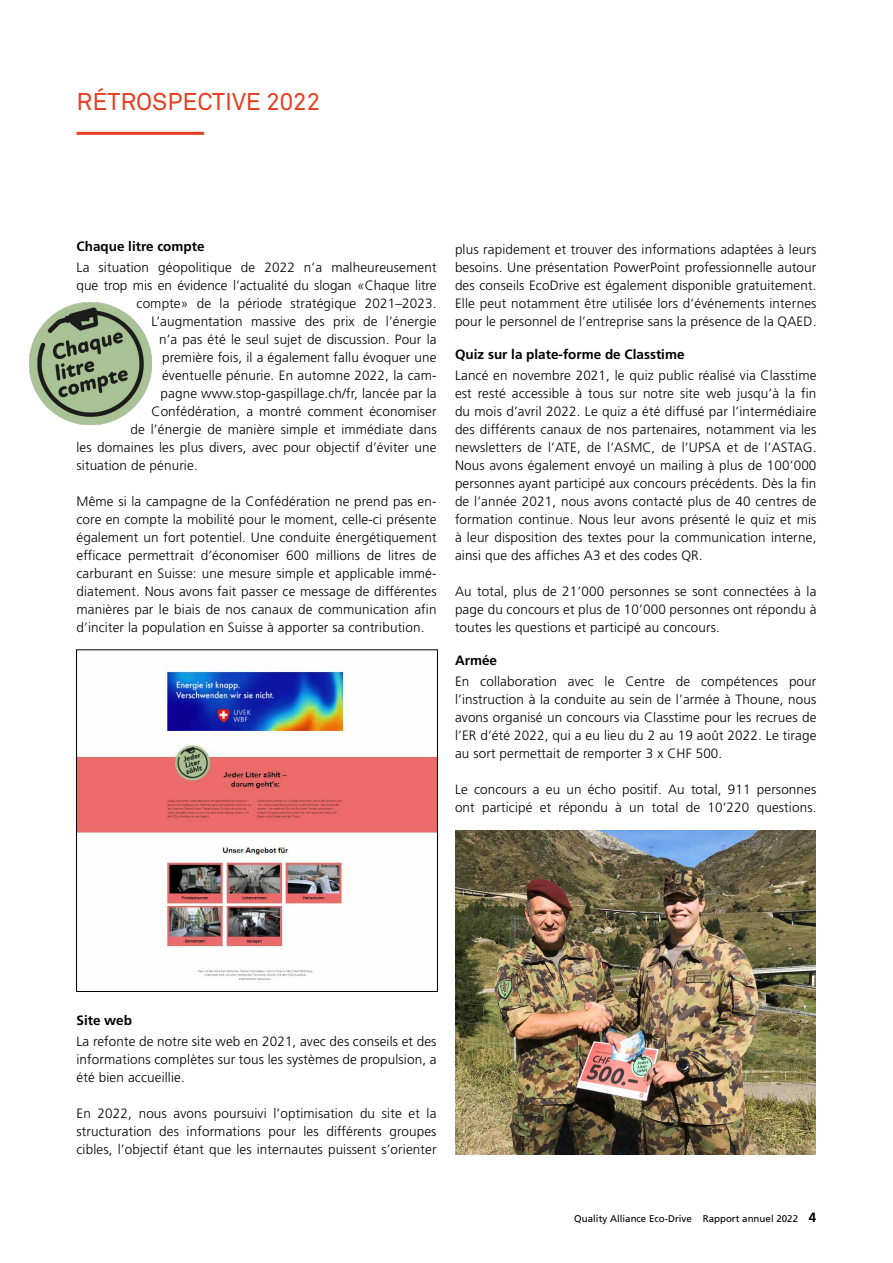
<style>
.page{position:relative;width:893px;height:1263px;background:#fff}
.page>*{position:absolute;margin:0;border:0;box-sizing:border-box;transform-origin:0 0}
.t1{font:24px "Akkurat Std";color:#e73e20}
.t2{font:300 13.5px/18px "Frutiger LT Std";letter-spacing:.01em;color:#000;text-align:justify}
.t3{font:700 13.5px "Frutiger LT Std";color:#000}
.t4{font:9.75px "Frutiger LT Std";color:#000}
.s1{font-weight:700;font-size:13.5px}
</style>
<div class="page">
<hr style="left:77px;top:132px;width:127px;height:3px;background:#e73e20">
<img style="left:455px;top:830px;width:361px;height:324px">
<img style="left:78px;top:667px;width:358px;height:313px">
<div style="left:76px;top:650px;width:362px;height:342px;border:1px solid #000"></div>
<img style="left:30px;top:303px;width:122px;height:122px">
<h1 class="t1" style="left:77px;top:88px;width:245px">RÉTROSPECTIVE 2022</h1>
<p class="t3" style="left:77px;top:239px;width:130px">Chaque litre compte</p>
<p class="t2" style="left:77px;top:259px;width:361px">La situation géopolitique de 2022 n’a malheureusement</p>
<p class="t2" style="left:77px;top:277px;width:362px">que trop mis en évidence l’actualité du slogan «Chaque litre</p>
<p class="t2" style="left:137px;top:295px;width:302px">compte» de la période stratégique 2021–2023.</p>
<p class="t2" style="left:152px;top:313px;width:286px">L’augmentation massive des prix de l’énergie</p>
<p class="t2" style="left:159px;top:331px;width:279px">n’a pas été le seul sujet de discussion. Pour la</p>
<p class="t2" style="left:162px;top:349px;width:276px">première fois, il a également fallu évoquer une</p>
<p class="t2" style="left:162px;top:367px;width:276px">éventuelle pénurie. En automne 2022, la cam-</p>
<p class="t2" style="left:161px;top:385px;width:278px">pagne www.stop-gaspillage.ch/fr, lancée par la</p>
<p class="t2" style="left:152px;top:403px;width:287px">Confédération, a montré comment économiser</p>
<p class="t2" style="left:131px;top:421px;width:308px">de l’énergie de manière simple et immédiate dans</p>
<p class="t2" style="left:77px;top:439px;width:362px">les domaines les plus divers, avec pour objectif d’éviter une</p>
<p class="t2" style="left:77px;top:457px;width:123px">situation de pénurie.</p>
<p class="t2" style="left:77px;top:493px;width:362px">Même si la campagne de la Confédération ne prend pas en&shy;core en compte la mobilité pour le moment, celle-ci présente également un fort potentiel. Une conduite énergétiquement efficace permettrait d’économiser 600 millions de litres de carburant en Suisse: une mesure simple et applicable immé&shy;diatement. Nous avons fait passer ce message de différentes manières par le biais de nos canaux de communication afin d’inciter la population en Suisse à apporter sa contribution.</p>
<p class="t2" style="left:455px;top:241px;width:363px">plus rapidement et trouver des informations adaptées à leurs besoins. Une présentation PowerPoint professionnelle autour des conseils EcoDrive est également disponible gratuitement.<br>Elle peut notamment être utilisée lors d’événements internes pour le personnel de l’entreprise sans la présence de la QAED.</p>
<p class="t3" style="left:455px;top:346px;width:231px">Quiz sur la plate-forme de Classtime</p>
<p class="t2" style="left:455px;top:367px;width:363px">Lancé en novembre 2021, le quiz public réalisé via Classtime est resté accessible à tous sur notre site web jusqu’à la fin du mois d’avril 2022. Le quiz a été diffusé par l’intermédiaire des différents canaux de nos partenaires, notamment via les newsletters de l’ATE, de l’ASMC, de l’UPSA et de l’ASTAG.<br>Nous avons également envoyé un mailing à plus de 100’000 personnes ayant participé aux concours précédents. Dès la fin de l’année 2021, nous avons contacté plus de 40 centres de formation continue. Nous leur avons présenté le quiz et mis à leur disposition des textes pour la communication interne, ainsi que des affiches A3 et des codes QR.</p>
<p class="t2" style="left:455px;top:583px;width:363px">Au total, plus de 21’000 personnes se sont connectées à la page du concours et plus de 10’000 personnes ont répondu à toutes les questions et participé au concours.</p>
<p class="t3" style="left:455px;top:652px;width:44px">Armée</p>
<p class="t2" style="left:455px;top:673px;width:363px">En collaboration avec le Centre de compétences pour l’instruction à la conduite au sein de l’armée à Thoune, nous avons organisé un concours via Classtime pour les recrues de l’ER d’été 2022, qui a eu lieu du 2 au 19 août 2022. Le tirage au sort permettait de remporter 3 x CHF 500.</p>
<p class="t2" style="left:455px;top:781px;width:363px">Le concours a eu un écho positif. Au total, 911 personnes ont participé et répondu à un total de 10’220 questions.</p>
<p class="t3" style="left:77px;top:1012px;width:57px">Site web</p>
<p class="t2" style="left:77px;top:1033px;width:361px">La refonte de notre site web en 2021, avec des conseils et des informations complètes sur tous les systèmes de propulsion, a été bien accueillie.</p>
<p class="t2" style="left:77px;top:1105px;width:362px">En 2022, nous avons poursuivi l’optimisation du site et la structuration des informations pour les différents groupes cibles, l’objectif étant que les internautes puissent s’orienter</p>
<p class="t4" style="left:574px;top:1213px;width:244px">Quality Alliance Eco-Drive Rapport annuel 2022 <span class="s1">4</span></p>
</div>
